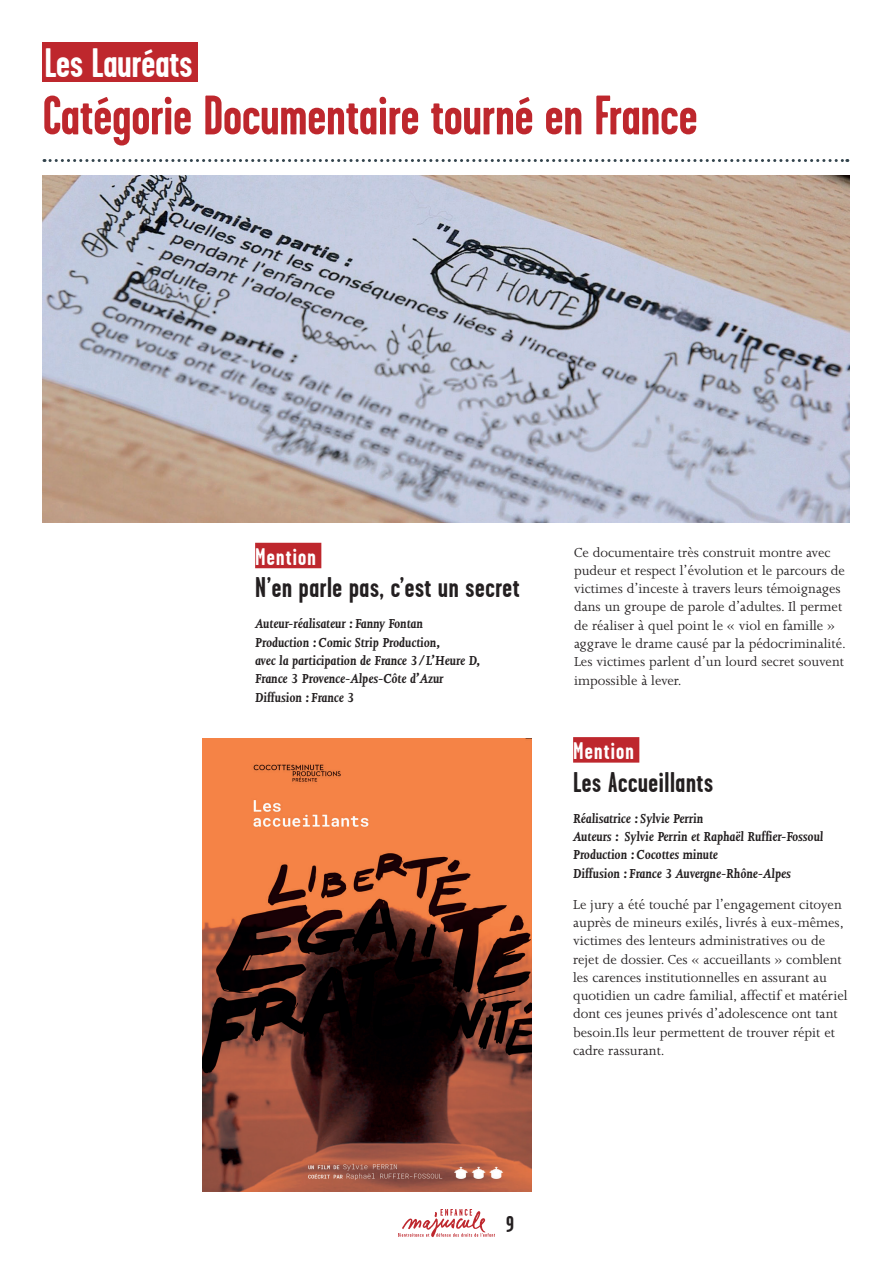
<style>
.page{position:relative;width:893px;height:1263px;background:#fff}
.page>*{position:absolute;margin:0;border:0;box-sizing:border-box;transform-origin:0 0}
.t1{font:700 55.5px "Garage Gothic";color:#be272d}
.t2{font:700 41.1px "Garage Gothic";color:#fff}
.t3{font:700 28.5px "Garage Gothic";letter-spacing:.02em;color:#231f20}
.t4{font:700 24px "Garage Gothic";letter-spacing:.05em;color:#fff}
.t5{font:700 22.95px "Garage Gothic";color:#231f20}
.t6{font:15px/18.3px "Joanna";color:#231f20}
.t7{font:italic 700 15px/18.3px "Joanna";color:#231f20}
</style>
<div class="page">
<svg style="left:398px;top:1209px;width:97px;height:28px"></svg>
<div style="left:43px;top:43px;width:155px;height:39px;background:#be272d"></div>
<div style="left:255px;top:543px;width:66px;height:25px;background:#be272d"></div>
<div style="left:573px;top:737px;width:66px;height:26px;background:#be272d"></div>
<img style="left:203px;top:738px;width:328px;height:453px">
<img style="left:43px;top:175px;width:806px;height:347px">
<svg style="left:44px;top:159px;width:804px;height:3px"></svg>
<h2 class="t2" style="left:44px;top:42px;width:150px">Les Lauréats</h2>
<h1 class="t1" style="left:43px;top:86px;width:657px">Catégorie Documentaire tourné en France</h1>
<h3 class="t4" style="left:255px;top:544px;width:62px">Mention</h3>
<h3 class="t3" style="left:255px;top:572px;width:266px">N’en parle pas, c’est un secret</h3>
<p class="t7" style="left:255px;top:615px;width:227px">Auteur-réalisateur : Fanny Fontan Production : Comic Strip Production,<br>avec la participation de France 3/L’Heure D, France 3 Provence-Alpes-Côte d’Azur Diffusion : France 3</p>
<p class="t6" style="left:574px;top:543px;width:273px">Ce documentaire très construit montre avec pudeur et respect l’évolution et le parcours de victimes d’inceste à travers leurs témoignages dans un groupe de parole d’adultes. Il permet de réaliser à quel point le « viol en famille » aggrave le drame causé par la pédocriminalité.<br>Les victimes parlent d’un lourd secret souvent impossible à lever.</p>
<h3 class="t4" style="left:573px;top:738px;width:62px">Mention</h3>
<h3 class="t3" style="left:573px;top:767px;width:141px">Les Accueillants</h3>
<p class="t7" style="left:573px;top:809px;width:252px">Réalisatrice : Sylvie Perrin<br>Auteurs : Sylvie Perrin et Raphaël Ruffier-Fossoul Production : Cocottes minute<br>Diffusion : France 3 Auvergne-Rhône-Alpes</p>
<p class="t6" style="left:573px;top:895px;width:276px">Le jury a été touché par l’engagement citoyen auprès de mineurs exilés, livrés à eux-mêmes, victimes des lenteurs administratives ou de rejet de dossier. Ces « accueillants » comblent les carences institutionnelles en assurant au quotidien un cadre familial, affectif et matériel dont ces jeunes privés d’adolescence ont tant besoin.Ils leur permettent de trouver répit et cadre rassurant.</p>
<h3 class="t5" style="left:506px;top:1211px;width:9px">9</h3>
</div>
